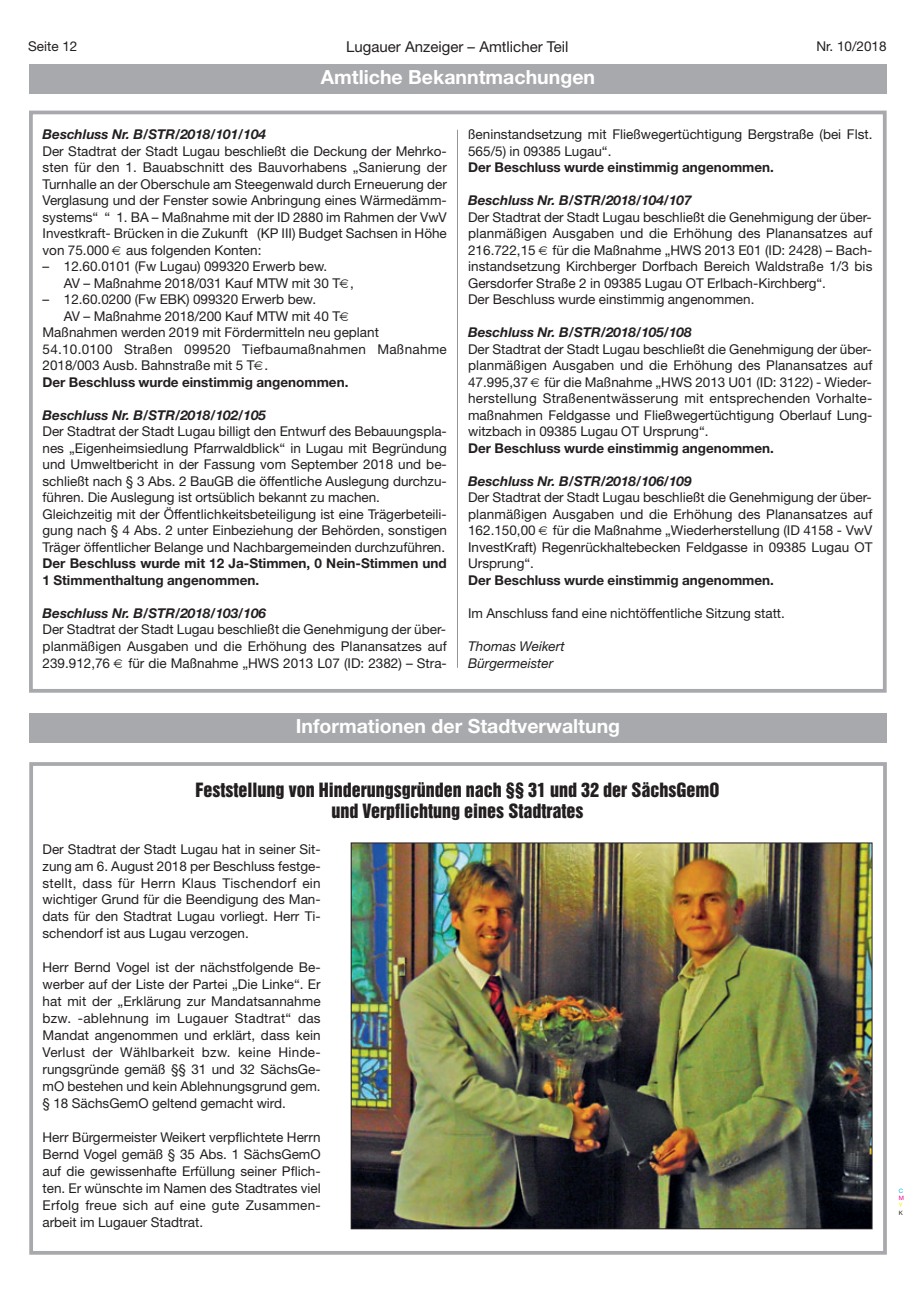
<style>
.page{position:relative;width:915px;height:1293px;background:#fff}
.page>*{position:absolute;margin:0;border:0;box-sizing:border-box;transform-origin:0 0}
.t1{font:700 19.5px "Helvetica Neue";color:#fff}
.t2{font:18px/21.6px "Helvetica Inserat";color:#231f20;text-align:center}
.t3{font:15px "Helvetica Neue";color:#231f20}
.t4{font:13.5px/16.5px "Helvetica Neue";color:#231f20;text-align:justify}
.t5{font:700 13.5px/16.5px "Helvetica Neue";color:#231f20}
.t6{font:italic 700 13.5px "Helvetica Neue";color:#231f20}
.t7{font:13.5px "Helvetica Neue";letter-spacing:.02em;color:#231f20}
.t8{font:italic 13.5px/16.5px "Helvetica Neue";color:#231f20}
.t9{font:6px "Helvetica Neue";color:#00aeef}
.t10{font:6px "Helvetica Neue";color:#ed028c}
.t11{font:6px "Helvetica Neue";color:#fff101}
.t12{font:6px "Helvetica Neue";color:#231f20}
</style>
<div class="page">
<div style="left:29px;top:111px;width:857px;height:581px;border:4px solid #a8a9ad"></div>
<div style="left:29px;top:64px;width:857px;height:30px;background:#a8a9ad"></div>
<hr style="left:457px;top:130px;width:1px;height:538px;background:#939598">
<div style="left:29px;top:713px;width:857px;height:30px;background:#a8a9ad"></div>
<div style="left:29px;top:762px;width:857px;height:492px;border:4px solid #a8a9ad"></div>
<img style="left:352px;top:844px;width:518px;height:383px">
<p class="t4" style="left:28px;top:39px;width:51px">Seite 12</p>
<p class="t3" style="left:346px;top:41px;width:224px">Lugauer Anzeiger – Amtlicher Teil</p>
<p class="t4" style="left:816px;top:39px;width:72px">Nr. 10/2018</p>
<h1 class="t1" style="left:321px;top:70px;width:276px">Amtliche Bekanntmachungen</h1>
<p class="t6" style="left:43px;top:130px;width:225px">Beschluss Nr. B/STR/2018/101/104</p>
<p class="t4" style="left:43px;top:144px;width:405px">Der Stadtrat der Stadt Lugau beschließt die Deckung der Mehrko&shy;sten für den 1. Bauabschnitt des Bauvorhabens „Sanierung der Turnhalle an der Oberschule am Steegenwald durch Erneuerung der Verglasung und der Fenster sowie Anbringung eines Wärmedämm&shy;systems“ “ 1. BA – Maßnahme mit der ID 2880 im Rahmen der VwV Investkraft- Brücken in die Zukunft (KP III) Budget Sachsen in Höhe von 75.000 aus folgenden Konten:</p>
<p class="t4" style="left:64px;top:260px;width:291px;text-indent:-21px">– 12.60.0101 (Fw Lugau) 099320 Erwerb bew.<br>AV – Maßnahme 2018/031 Kauf MTW mit 30 T ,</p>
<p class="t4" style="left:43px;top:293px;width:275px">– 12.60.0200 (Fw EBK) 099320 Erwerb bew.</p>
<p class="t4" style="left:64px;top:309px;width:278px">AV – Maßnahme 2018/200 Kauf MTW mit 40 T</p>
<p class="t4" style="left:43px;top:326px;width:338px">Maßnahmen werden 2019 mit Fördermitteln neu geplant</p>
<p class="t7" style="left:43px;top:344px;width:405px">54.10.0100 Straßen 099520 Tiefbaumaßnahmen Maßnahme</p>
<p class="t4" style="left:43px;top:359px;width:227px">2018/003 Ausb. Bahnstraße mit 5 T .</p>
<p class="t5" style="left:43px;top:375px;width:307px">Der Beschluss wurde einstimmig angenommen.</p>
<p class="t6" style="left:43px;top:410px;width:225px">Beschluss Nr. B/STR/2018/102/105</p>
<p class="t4" style="left:43px;top:425px;width:405px;text-align:left">Der Stadtrat der Stadt Lugau billigt den Entwurf des Bebauungspla&shy;nes „Eigenheimsiedlung Pfarrwaldblick“ in Lugau mit Begründung und Umweltbericht in der Fassung vom September 2018 und be&shy;schließt nach § 3 Abs. 2 BauGB die öffentliche Auslegung durchzu&shy;führen. Die Auslegung ist ortsüblich bekannt zu machen.<br>Gleichzeitig mit der Öffentlichkeitsbeteiligung ist eine Trägerbeteili&shy;gung nach § 4 Abs. 2 unter Einbeziehung der Behörden, sonstigen Träger öffentlicher Belange und Nachbargemeinden durchzuführen.</p>
<p class="t5" style="left:43px;top:556px;width:405px">Der Beschluss wurde mit 12 Ja-Stimmen, 0 Nein-Stimmen und<br>1 Stimmenthaltung angenommen.</p>
<p class="t6" style="left:43px;top:608px;width:225px">Beschluss Nr. B/STR/2018/103/106</p>
<p class="t4" style="left:43px;top:623px;width:405px">Der Stadtrat der Stadt Lugau beschließt die Genehmigung der über&shy;planmäßigen Ausgaben und die Erhöhung des Planansatzes auf 239.912,76</p>
<p class="t4" style="left:128px;top:656px;width:320px">für die Maßnahme „HWS 2013 L07 (ID: 2382) – Stra-</p>
<p class="t4" style="left:468px;top:128px;width:405px">ßeninstandsetzung mit Fließwegertüchtigung Bergstraße (bei Flst.<br>565/5) in 09385 Lugau“.</p>
<p class="t5" style="left:468px;top:160px;width:307px">Der Beschluss wurde einstimmig angenommen.</p>
<p class="t6" style="left:468px;top:196px;width:225px">Beschluss Nr. B/STR/2018/104/107</p>
<p class="t4" style="left:468px;top:210px;width:405px;text-align:left">Der Stadtrat der Stadt Lugau beschließt die Genehmigung der über&shy;planmäßigen Ausgaben und die Erhöhung des Planansatzes auf 216.722,15 für die Maßnahme „HWS 2013 E01 (ID: 2428) – Bach&shy;instandsetzung Kirchberger Dorfbach Bereich Waldstraße 1/3 bis Gersdorfer Straße 2 in 09385 Lugau OT Erlbach-Kirchberg“.<br>Der Beschluss wurde einstimmig angenommen.</p>
<p class="t6" style="left:468px;top:328px;width:225px">Beschluss Nr. B/STR/2018/105/108</p>
<p class="t4" style="left:468px;top:342px;width:405px">Der Stadtrat der Stadt Lugau beschließt die Genehmigung der über&shy;planmäßigen Ausgaben und die Erhöhung des Planansatzes auf 47.995,37 für die Maßnahme „HWS 2013 U01 (ID: 3122) - Wieder&shy;herstellung Straßenentwässerung mit entsprechenden Vorhalte&shy;maßnahmen Feldgasse und Fließwegertüchtigung Oberlauf Lung&shy;witzbach in 09385 Lugau OT Ursprung“.</p>
<p class="t5" style="left:468px;top:441px;width:307px">Der Beschluss wurde einstimmig angenommen.</p>
<p class="t6" style="left:468px;top:476px;width:225px">Beschluss Nr. B/STR/2018/106/109</p>
<p class="t4" style="left:468px;top:491px;width:405px">Der Stadtrat der Stadt Lugau beschließt die Genehmigung der über&shy;planmäßigen Ausgaben und die Erhöhung des Planansatzes auf 162.150,00</p>
<p class="t4" style="left:468px;top:524px;width:405px;text-indent:85px">für die Maßnahme „Wiederherstellung (ID 4158 - VwV InvestKraft) Regenrückhaltebecken Feldgasse in 09385 Lugau OT Ursprung“.</p>
<p class="t5" style="left:468px;top:573px;width:307px">Der Beschluss wurde einstimmig angenommen.</p>
<p class="t4" style="left:468px;top:606px;width:318px">Im Anschluss fand eine nichtöffentliche Sitzung statt.</p>
<p class="t8" style="left:468px;top:639px;width:98px">Thomas Weikert<br>Bürgermeister</p>
<h1 class="t1" style="left:295px;top:719px;width:326px">Informationen der Stadtverwaltung</h1>
<h2 class="t2" style="left:195px;top:779px;width:525px">Feststellung von Hinderungsgründen nach §§ 31 und 32 der SächsGemO und Verpflichtung eines Stadtrates</h2>
<p class="t4" style="left:43px;top:841px;width:279px;line-height:17px">Der Stadtrat der Stadt Lugau hat in seiner Sit&shy;zung am 6. August 2018 per Beschluss festge&shy;stellt, dass für Herrn Klaus Tischendorf ein wichtiger Grund für die Beendigung des Man&shy;dats für den Stadtrat Lugau vorliegt. Herr Ti&shy;schendorf ist aus Lugau verzogen.</p>
<p class="t4" style="left:43px;top:960px;width:279px;line-height:17px">Herr Bernd Vogel ist der nächstfolgende Be&shy;werber auf der Liste der Partei „Die Linke“. Er hat mit der „Erklärung zur Mandatsannahme bzw. -ablehnung im Lugauer Stadtrat“ das Mandat angenommen und erklärt, dass kein Verlust der Wählbarkeit bzw. keine Hinde&shy;rungsgründe gemäß §§ 31 und 32 SächsGe&shy;mO bestehen und kein Ablehnungsgrund gem. § 18 SächsGemO geltend gemacht wird.</p>
<p class="t4" style="left:43px;top:1129px;width:279px;line-height:17px">Herr Bürgermeister Weikert verpflichtete Herrn Bernd Vogel gemäß § 35 Abs. 1 SächsGemO auf die gewissenhafte Erfüllung seiner Pflich&shy;ten. Er wünschte im Namen des Stadtrates viel Erfolg freue sich auf eine gute Zusammen - arbeit im Lugauer Stadtrat.</p>
<p class="t9" style="left:898px;top:1188px;width:6px">C</p>
<p class="t10" style="left:898px;top:1196px;width:7px">M</p>
<p class="t11" style="left:898px;top:1203px;width:5px">Y</p>
<p class="t12" style="left:898px;top:1210px;width:6px">K</p>
</div>
